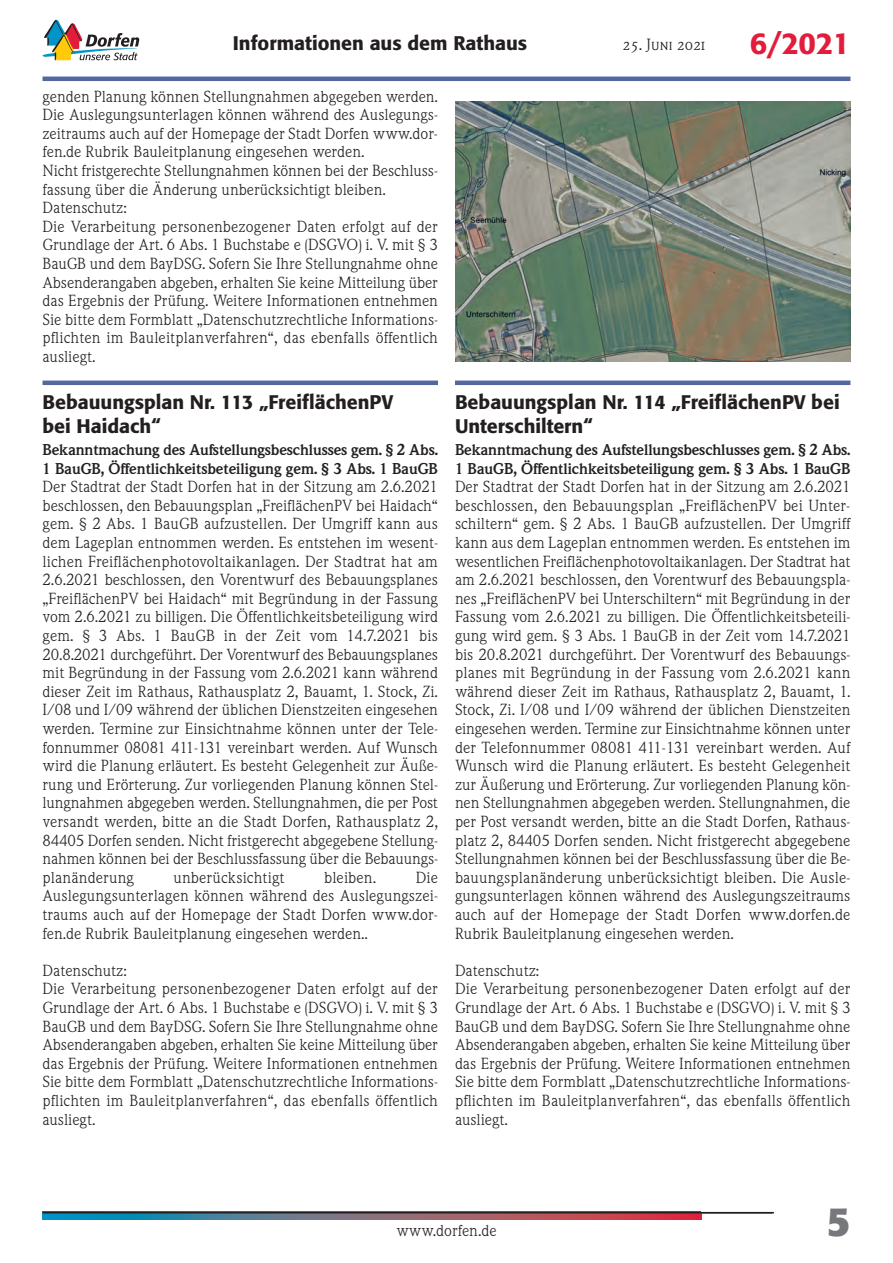
<style>
.page{position:relative;width:893px;height:1263px;background:#fff}
.page>*{position:absolute;margin:0;border:0;box-sizing:border-box;transform-origin:0 0}
.t1{font:700 40.5px "Formata";color:#76787b}
.t2{font:500 30px "Formata";color:#e41c3b}
.t3{font:500 19.5px/24px "Formata";color:#231f20}
.t4{font:15px/18.6px "Weidemann SB";color:#231f20;text-align:justify}
.t5{font:700 15px/18.6px "Weidemann SB";letter-spacing:-.01em;color:#231f20}
.t6{font:15px "Weidemann SB Caps";color:#231f20}
</style>
<div class="page">
<svg style="left:43px;top:20px;width:96px;height:40px"></svg>
<hr style="left:43px;top:1212px;width:731px;height:1px;background:#231f20">
<svg style="left:43px;top:1213px;width:658px;height:6px;background:#726477"></svg>
<hr style="left:43px;top:381px;width:395px;height:4px;background:#54679e">
<hr style="left:455px;top:381px;width:395px;height:4px;background:#54679e">
<hr style="left:43px;top:77px;width:807px;height:4px;background:#54679e">
<img style="left:455px;top:102px;width:395px;height:260px">
<h3 class="t3" style="left:233px;top:33px;width:296px">Informationen aus dem Rathaus</h3>
<p class="t4" style="left:43px;top:87px;width:397px;text-align:left">genden Planung können Stellungnahmen abgegeben werden.<br>Die Auslegungsunterlagen können während des Auslegungs&shy;zeitraums auch auf der Homepage der Stadt Dorfen www.dor&shy;fen.de Rubrik Bauleitplanung eingesehen werden.<br>Nicht fristgerechte Stellungnahmen können bei der Beschluss&shy;fassung über die Änderung unberücksichtigt bleiben.<br>Datenschutz:<br>Die Verarbeitung personenbezogener Daten erfolgt auf der Grundlage der Art. 6 Abs. 1 Buchstabe e (DSGVO) i. V. mit § 3<br>BauGB und dem BayDSG. Sofern Sie Ihre Stellungnahme ohne Absenderangaben abgeben, erhalten Sie keine Mitteilung über das Ergebnis der Prüfung. Weitere Informationen entnehmen Sie bitte dem Formblatt „Datenschutzrechtliche Informations&shy;pflichten im Bauleitplanverfahren“, das ebenfalls öffentlich ausliegt.</p>
<p class="t6" style="left:623px;top:36px;width:84px">25. Juni 2021</p>
<h2 class="t2" style="left:750px;top:30px;width:102px">6/2021</h2>
<h3 class="t3" style="left:43px;top:392px;width:352px">Bebauungsplan Nr. 113 „FreiflächenPV bei Haidach“</h3>
<p class="t5" style="left:43px;top:440px;width:397px">Bekanntmachung des Aufstellungsbeschlusses gem. § 2 Abs.<br>1 BauGB, Öffentlichkeitsbeteiligung gem. § 3 Abs. 1 BauGB</p>
<p class="t4" style="left:43px;top:478px;width:397px">Der Stadtrat der Stadt Dorfen hat in der Sitzung am 2.6.2021 beschlossen, den Bebauungsplan „FreiflächenPV bei Haidach“ gem. § 2 Abs. 1 BauGB aufzustellen. Der Umgriff kann aus dem Lageplan entnommen werden. Es entstehen im wesent&shy;lichen Freiflächenphotovoltaikanlagen. Der Stadtrat hat am 2.6.2021 beschlossen, den Vorentwurf des Bebauungsplanes „FreiflächenPV bei Haidach“ mit Begründung in der Fassung vom 2.6.2021 zu billigen. Die Öffentlichkeitsbeteiligung wird gem. § 3 Abs. 1 BauGB in der Zeit vom 14.7.2021 bis 20.8.2021 durchgeführt. Der Vorentwurf des Bebauungsplanes mit Begründung in der Fassung vom 2.6.2021 kann während dieser Zeit im Rathaus, Rathausplatz 2, Bauamt, 1. Stock, Zi.<br>I/08 und I/09 während der üblichen Dienstzeiten eingesehen werden. Termine zur Einsichtnahme können unter der Tele&shy;fonnummer 08081 411-131 vereinbart werden. Auf Wunsch wird die Planung erläutert. Es besteht Gelegenheit zur Äuße&shy;rung und Erörterung. Zur vorliegenden Planung können Stel&shy;lungnahmen abgegeben werden. Stellungnahmen, die per Post versandt werden, bitte an die Stadt Dorfen, Rathausplatz 2, 84405 Dorfen senden. Nicht fristgerecht abgegebene Stellung&shy;nahmen können bei der Beschlussfassung über die Bebauungs&shy;planänderung</p>
<p class="t4" style="left:43px;top:868px;width:397px;text-indent:373px">Die Auslegungsunterlagen können während des Auslegungszei&shy;traums auch auf der Homepage der Stadt Dorfen www.dor&shy;fen.de Rubrik Bauleitplanung eingesehen werden..</p>
<p class="t4" style="left:42px;top:961px;width:397px;text-align:left">Datenschutz:<br>Die Verarbeitung personenbezogener Daten erfolgt auf der Grundlage der Art. 6 Abs. 1 Buchstabe e (DSGVO) i. V. mit § 3<br>BauGB und dem BayDSG. Sofern Sie Ihre Stellungnahme ohne Absenderangaben abgeben, erhalten Sie keine Mitteilung über das Ergebnis der Prüfung. Weitere Informationen entnehmen Sie bitte dem Formblatt „Datenschutzrechtliche Informations&shy;pflichten im Bauleitplanverfahren“, das ebenfalls öffentlich ausliegt.</p>
<p class="t4" style="left:173px;top:868px;width:113px">unberücksichtigt</p>
<p class="t4" style="left:324px;top:868px;width:54px">bleiben.</p>
<h3 class="t3" style="left:455px;top:392px;width:386px">Bebauungsplan Nr. 114 „FreiflächenPV bei<br>Unterschiltern“</h3>
<p class="t5" style="left:455px;top:440px;width:397px">Bekanntmachung des Aufstellungsbeschlusses gem. § 2 Abs.<br>1 BauGB, Öffentlichkeitsbeteiligung gem. § 3 Abs. 1 BauGB</p>
<p class="t4" style="left:455px;top:478px;width:397px">Der Stadtrat der Stadt Dorfen hat in der Sitzung am 2.6.2021 beschlossen, den Bebauungsplan „FreiflächenPV bei Unter&shy;schiltern“ gem. § 2 Abs. 1 BauGB aufzustellen. Der Umgriff kann aus dem Lageplan entnommen werden. Es entstehen im wesentlichen Freiflächenphotovoltaikanlagen. Der Stadtrat hat am 2.6.2021 beschlossen, den Vorentwurf des Bebauungspla&shy;nes „FreiflächenPV bei Unterschiltern“ mit Begründung in der Fassung vom 2.6.2021 zu billigen. Die Öffentlichkeitsbeteili&shy;gung wird gem. § 3 Abs. 1 BauGB in der Zeit vom 14.7.2021 bis 20.8.2021 durchgeführt. Der Vorentwurf des Bebauungs&shy;planes mit Begründung in der Fassung vom 2.6.2021 kann während dieser Zeit im Rathaus, Rathausplatz 2, Bauamt, 1.<br>Stock, Zi. I/08 und I/09 während der üblichen Dienstzeiten eingesehen werden. Termine zur Einsichtnahme können unter der Telefonnummer 08081 411-131 vereinbart werden. Auf Wunsch wird die Planung erläutert. Es besteht Gelegenheit zur Äußerung und Erörterung. Zur vorliegenden Planung kön&shy;nen Stellungnahmen abgegeben werden. Stellungnahmen, die per Post versandt werden, bitte an die Stadt Dorfen, Rathaus&shy;platz 2, 84405 Dorfen senden. Nicht fristgerecht abgegebene Stellungnahmen können bei der Beschlussfassung über die Be&shy;bauungsplanänderung unberücksichtigt bleiben. Die Ausle&shy;gungsunterlagen können während des Auslegungszeitraums auch auf der Homepage der Stadt Dorfen www.dorfen.de Rubrik Bauleitplanung eingesehen werden.</p>
<p class="t4" style="left:455px;top:961px;width:397px;text-align:left">Datenschutz:<br>Die Verarbeitung personenbezogener Daten erfolgt auf der Grundlage der Art. 6 Abs. 1 Buchstabe e (DSGVO) i. V. mit § 3<br>BauGB und dem BayDSG. Sofern Sie Ihre Stellungnahme ohne Absenderangaben abgeben, erhalten Sie keine Mitteilung über das Ergebnis der Prüfung. Weitere Informationen entnehmen Sie bitte dem Formblatt „Datenschutzrechtliche Informations&shy;pflichten im Bauleitplanverfahren“, das ebenfalls öffentlich ausliegt.</p>
<p class="t4" style="left:396px;top:1222px;width:102px">www.dorfen.de</p>
<h1 class="t1" style="left:827px;top:1204px;width:25px">5</h1>
</div>
